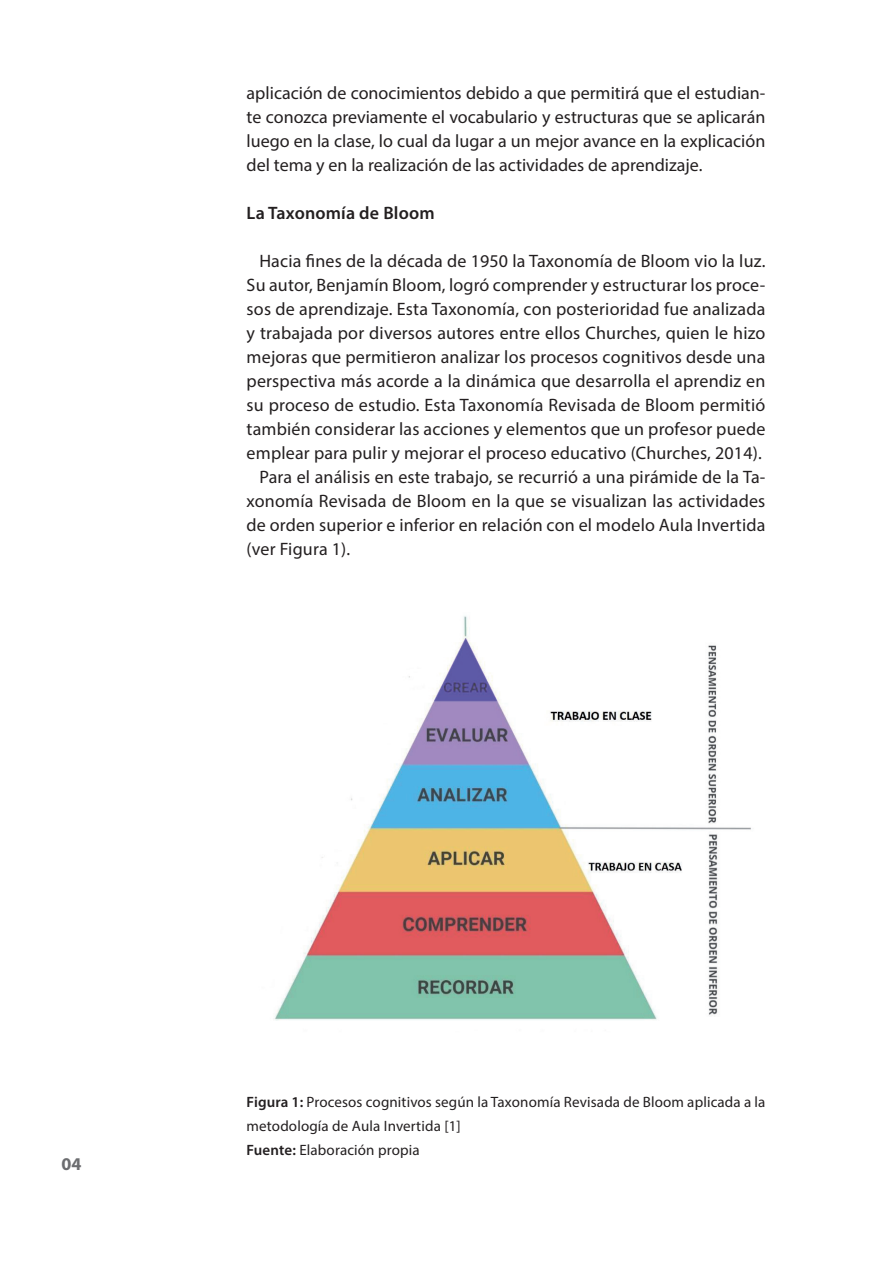
<style>
.page{position:relative;width:893px;height:1263px;background:#fff}
.page>*{position:absolute;margin:0;border:0;box-sizing:border-box;transform-origin:0 0}
.t1{font:18px/24px "Myriad Pro";letter-spacing:.01em;color:#231f20;text-align:justify}
.t2{font:600 18px "Myriad Pro";letter-spacing:.01em;color:#231f20}
.t3{font:700 18px "Myriad Pro";color:#6c6d70}
.t4{font:15px/24px "Myriad Pro";letter-spacing:.01em;color:#231f20}
.s1{font-weight:600}
</style>
<div class="page">
<img style="left:274px;top:616px;width:477px;height:405px">
<p class="t1" style="left:247px;top:80px;width:520px">aplicación de conocimientos debido a que permitirá que el estudian&shy;te conozca previamente el vocabulario y estructuras que se aplicarán luego en la clase, lo cual da lugar a un mejor avance en la explicación del tema y en la realización de las actividades de aprendizaje.</p>
<p class="t2" style="left:247px;top:201px;width:189px">La Taxonomía de Bloom</p>
<p class="t1" style="left:259px;top:248px;width:507px">Hacia fines de la década de 1950 la Taxonomía de Bloom vio la luz.</p>
<p class="t1" style="left:247px;top:272px;width:520px">Su autor, Benjamín Bloom, logró comprender y estructurar los proce-</p>
<p class="t1" style="left:247px;top:296px;width:520px">sos de aprendizaje. Esta Taxonomía, con posterioridad fue analizada</p>
<p class="t1" style="left:247px;top:320px;width:520px">y trabajada por diversos autores entre ellos Churches, quien le hizo</p>
<p class="t1" style="left:247px;top:344px;width:520px">mejoras que permitieron analizar los procesos cognitivos desde una</p>
<p class="t1" style="left:247px;top:368px;width:520px">perspectiva más acorde a la dinámica que desarrolla el aprendiz en</p>
<p class="t1" style="left:247px;top:392px;width:520px">su proceso de estudio. Esta Taxonomía Revisada de Bloom permitió</p>
<p class="t1" style="left:247px;top:416px;width:520px">también considerar las acciones y elementos que un profesor puede</p>
<p class="t1" style="left:247px;top:440px;width:517px">emplear para pulir y mejorar el proceso educativo (Churches, 2014).</p>
<p class="t1" style="left:259px;top:464px;width:507px">Para el análisis en este trabajo, se recurrió a una pirámide de la Ta-</p>
<p class="t1" style="left:247px;top:488px;width:520px">xonomía Revisada de Bloom en la que se visualizan las actividades</p>
<p class="t1" style="left:247px;top:512px;width:520px">de orden superior e inferior en relación con el modelo Aula Invertida</p>
<p class="t1" style="left:247px;top:536px;width:105px">(ver Figura 1).</p>
<p class="t3" style="left:62px;top:1152px;width:21px">04</p>
<p class="t4" style="left:247px;top:1089px;width:520px"><span class="s1">Figura 1:</span> Procesos cognitivos según la Taxonomía Revisada de Bloom aplicada a la metodología de Aula Invertida [1]<br><span class="s1">Fuente:</span> Elaboración propia</p>
</div>
